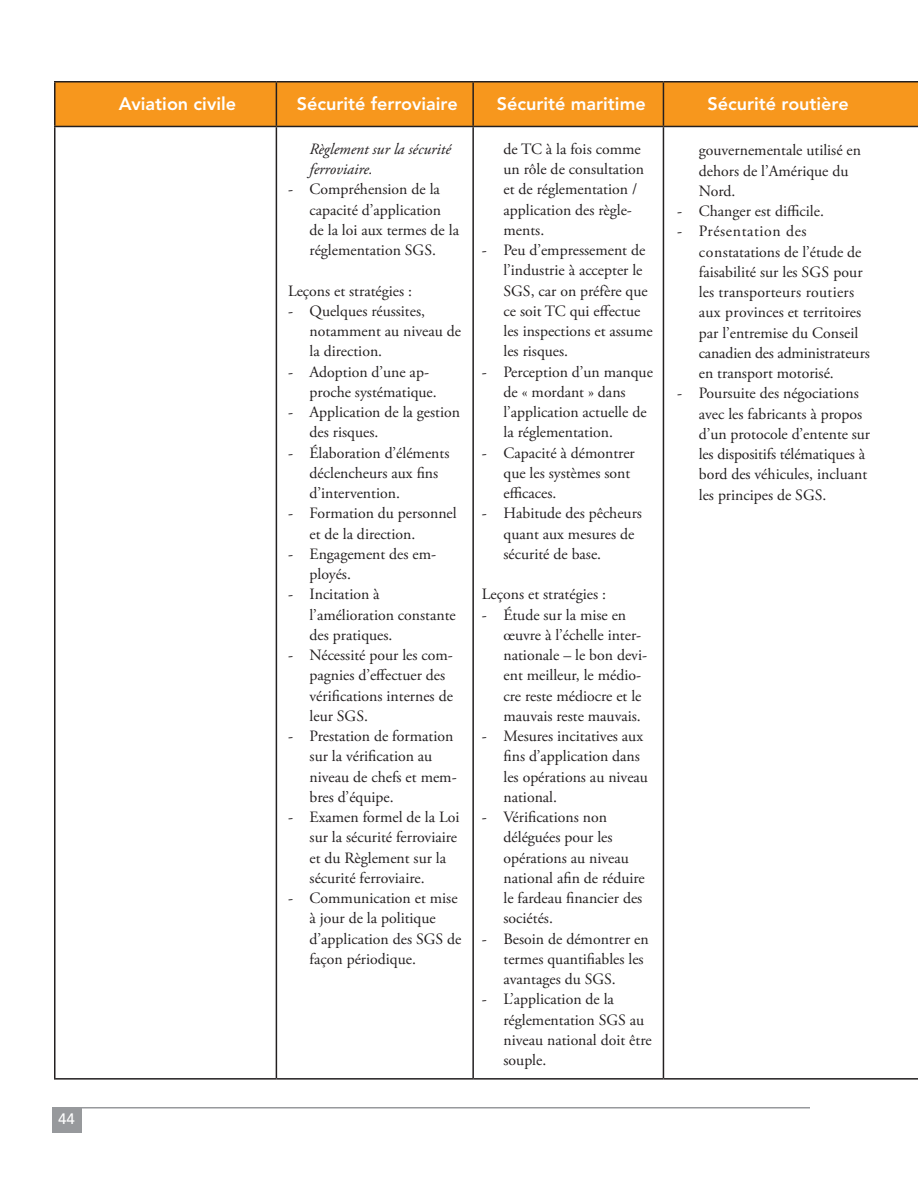
<style>
.page{position:relative;width:918px;height:1188px;background:#fff}
.page>*{position:absolute;margin:0;border:0;box-sizing:border-box;transform-origin:0 0}
.t1{font:800 18px "Avenir LT Std";color:#fff}
.t2{font:15.75px/20.2px "Adobe Garamond Pro";color:#231f20}
.t3{font:italic 15.75px/20.2px "Adobe Garamond Pro";color:#231f20}
.t4{font:500 15px "Avenir LT Std";color:#fff}
</style>
<div class="page">
<hr style="left:54px;top:1107px;width:756px;height:1px;background:#97999c">
<div style="left:53px;top:1107px;width:29px;height:26px;background:#97999c"></div>
<div style="left:56px;top:82px;width:862px;height:44px;background:#f7971d"></div>
<hr style="left:54px;top:81px;width:222px;height:1px;background:#231f20">
<hr style="left:54px;top:82px;width:2px;height:44px;background:#231f20">
<hr style="left:276px;top:81px;width:197px;height:1px;background:#231f20">
<hr style="left:276px;top:82px;width:1px;height:44px;background:#231f20">
<hr style="left:473px;top:81px;width:190px;height:1px;background:#231f20">
<hr style="left:472px;top:82px;width:2px;height:44px;background:#231f20">
<hr style="left:663px;top:81px;width:255px;height:1px;background:#231f20">
<hr style="left:663px;top:82px;width:1px;height:44px;background:#231f20">
<hr style="left:54px;top:126px;width:222px;height:1px;background:#231f20">
<hr style="left:54px;top:127px;width:2px;height:951px;background:#231f20">
<hr style="left:276px;top:126px;width:197px;height:1px;background:#231f20">
<hr style="left:276px;top:127px;width:1px;height:951px;background:#231f20">
<hr style="left:473px;top:126px;width:190px;height:1px;background:#231f20">
<hr style="left:472px;top:127px;width:2px;height:951px;background:#231f20">
<hr style="left:663px;top:126px;width:255px;height:1px;background:#231f20">
<hr style="left:663px;top:127px;width:1px;height:951px;background:#231f20">
<hr style="left:54px;top:1078px;width:222px;height:2px;background:#231f20">
<hr style="left:276px;top:1078px;width:197px;height:2px;background:#231f20">
<hr style="left:473px;top:1078px;width:190px;height:2px;background:#231f20">
<hr style="left:663px;top:1078px;width:255px;height:2px;background:#231f20">
<p class="t4" style="left:58px;top:1110px;width:18px">44</p>
<p class="t1" style="left:119px;top:93px;width:119px">Aviation civile</p>
<p class="t1" style="left:297px;top:93px;width:162px">Sécurité ferroviaire</p>
<p class="t1" style="left:497px;top:93px;width:150px">Sécurité maritime</p>
<p class="t1" style="left:708px;top:93px;width:143px">Sécurité routière</p>
<p class="t3" style="left:310px;top:139px;width:143px">Règlement sur la sécurité ferroviaire.</p>
<p class="t2" style="left:310px;top:180px;width:151px;text-indent:-22px">- Compréhension de la capacité d’application de la loi aux termes de la réglementation SGS.</p>
<p class="t2" style="left:288px;top:281px;width:126px">Leçons et stratégies :</p>
<p class="t2" style="left:310px;top:301px;width:153px;text-indent:-22px">- Quelques réussites, notamment au niveau de la direction.</p>
<p class="t2" style="left:310px;top:362px;width:129px;text-indent:-22px">- Adoption d’une ap&shy;proche systématique.</p>
<p class="t2" style="left:310px;top:403px;width:152px;text-indent:-22px">- Application de la gestion des risques.</p>
<p class="t2" style="left:310px;top:443px;width:141px;text-indent:-22px">- Élaboration d’éléments déclencheurs aux fins d’intervention.</p>
<p class="t2" style="left:310px;top:504px;width:149px;text-indent:-22px">- Formation du personnel et de la direction.</p>
<p class="t2" style="left:310px;top:544px;width:128px;text-indent:-22px">- Engagement des em&shy;ployés.</p>
<p class="t2" style="left:310px;top:585px;width:148px;text-indent:-22px">- Incitation à l’amélioration constante des pratiques.</p>
<p class="t2" style="left:310px;top:646px;width:145px;text-indent:-22px">- Nécessité pour les com&shy;pagnies d’effectuer des vérifications internes de leur SGS.</p>
<p class="t2" style="left:310px;top:727px;width:149px;text-indent:-22px">- Prestation de formation sur la vérification au niveau de chefs et mem&shy;bres d’équipe.</p>
<p class="t2" style="left:310px;top:808px;width:151px;text-indent:-22px">- Examen formel de la Loi sur la sécurité ferroviaire et du Règlement sur la sécurité ferroviaire.</p>
<p class="t2" style="left:310px;top:889px;width:153px;text-indent:-22px">- Communication et mise à jour de la politique d’application des SGS de façon périodique.</p>
<p class="t2" style="left:504px;top:139px;width:142px">de TC à la fois comme un rôle de consultation et de réglementation / application des règle&shy;ments.</p>
<p class="t2" style="left:504px;top:241px;width:151px;text-indent:-22px">- Peu d’empressement de l’industrie à accepter le<br>SGS, car on préfère que ce soit TC qui effectue les inspections et assume les risques.</p>
<p class="t2" style="left:504px;top:362px;width:151px;text-indent:-22px">- Perception d’un manque de « mordant » dans l’application actuelle de la réglementation.</p>
<p class="t2" style="left:504px;top:443px;width:133px;text-indent:-22px">- Capacité à démontrer que les systèmes sont efficaces.</p>
<p class="t2" style="left:504px;top:504px;width:140px;text-indent:-22px">- Habitude des pêcheurs quant aux mesures de sécurité de base.</p>
<p class="t2" style="left:482px;top:585px;width:126px">Leçons et stratégies :</p>
<p class="t2" style="left:504px;top:605px;width:145px;text-indent:-22px">- Étude sur la mise en œuvre à l’échelle inter&shy;nationale – le bon devi&shy;ent meilleur, le médio&shy;cre reste médiocre et le mauvais reste mauvais.</p>
<p class="t2" style="left:504px;top:727px;width:146px;text-indent:-22px">- Mesures incitatives aux fins d’application dans les opérations au niveau national.</p>
<p class="t2" style="left:504px;top:808px;width:143px;text-indent:-22px">- Vérifications non déléguées pour les opérations au niveau national afin de réduire le fardeau financier des sociétés.</p>
<p class="t2" style="left:504px;top:929px;width:147px;text-indent:-22px">- Besoin de démontrer en termes quantifiables les avantages du SGS.</p>
<p class="t2" style="left:504px;top:990px;width:150px;text-indent:-22px">- L’application de la réglementation SGS au niveau national doit être souple.</p>
<p class="t2" style="left:699px;top:141px;width:164px">gouvernementale utilisé en dehors de l’Amérique du<br>Nord.</p>
<p class="t2" style="left:677px;top:202px;width:148px">- Changer est difficile.</p>
<p class="t2" style="left:699px;top:222px;width:173px;text-indent:-22px">- Présentation des constatations de l’étude de faisabilité sur les SGS pour les transporteurs routiers aux provinces et territoires par l’entremise du Conseil canadien des administrateurs en transport motorisé.</p>
<p class="t2" style="left:699px;top:384px;width:173px;text-indent:-22px">- Poursuite des négociations avec les fabricants à propos d’un protocole d’entente sur les dispositifs télématiques à bord des véhicules, incluant les principes de SGS.</p>
</div>
